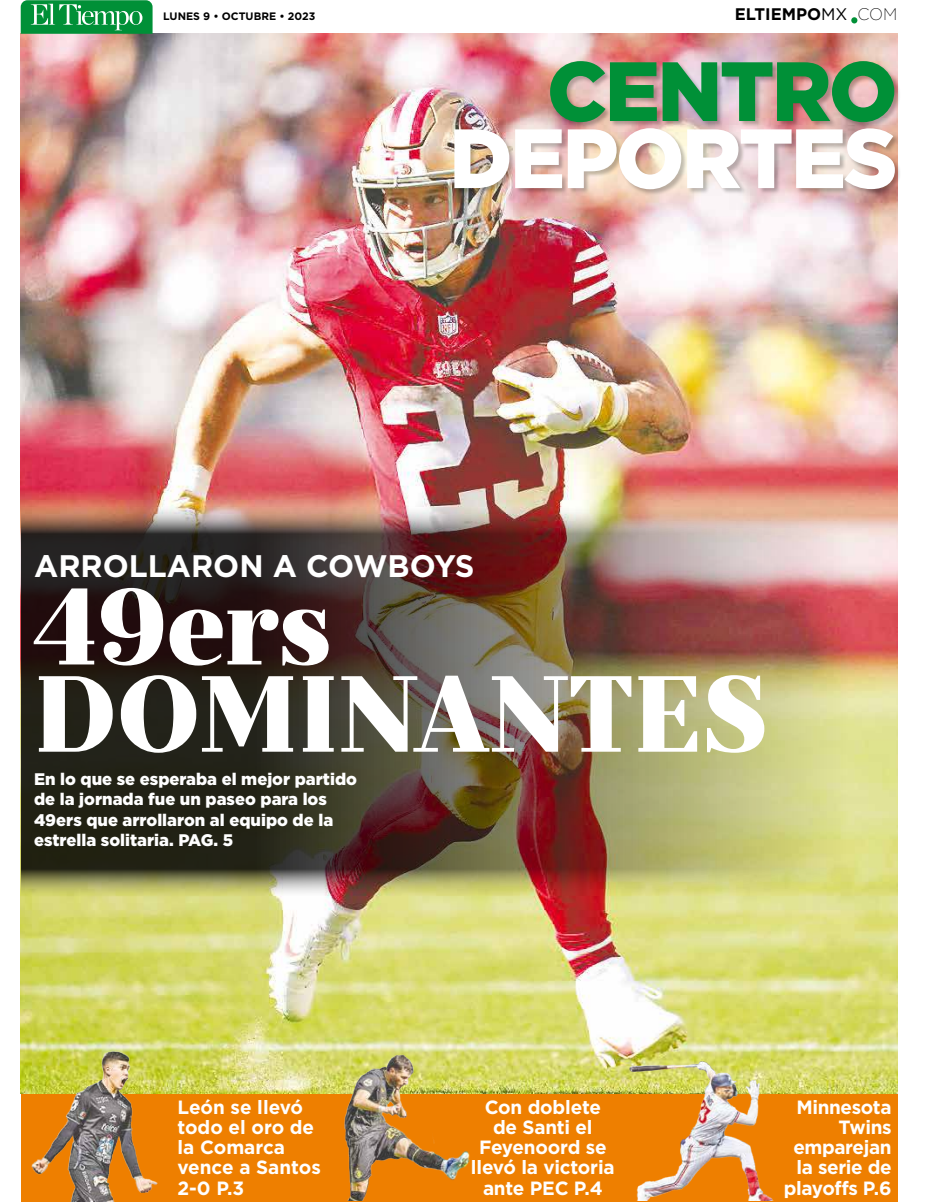
<style>
.page{position:relative;width:931px;height:1204px;background:#fff}
.page>*{position:absolute;margin:0;border:0;box-sizing:border-box;transform-origin:0 0}
.t1{font:900 107.75px/87.2px "Prumo Deck";letter-spacing:.01em;color:#fff}
.t2{font:900 83.88px "Gotham";letter-spacing:-.03em;color:#fff}
.t3{font:900 83.88px "Gotham";letter-spacing:-.03em;color:#009037}
.t4{font:700 31.12px "Gotham";color:#fff}
.t5{font:700 19.12px/20.1px "Gotham";letter-spacing:-.01em;color:#fff;text-align:center}
.t6{font:900 16.75px/20.1px "Gotham";color:#fff}
.t7{font:700 16.75px "Gotham";color:#000}
.t8{font:700 10.75px "Gotham";color:#000}
.s1{font-weight:400}
.s2{font-weight:200}
</style>
<div class="page">
<img style="left:21px;top:34px;width:876px;height:1060px">
<img style="left:21px;top:503px;width:824px;height:396px">
<div style="left:21px;top:1094px;width:876px;height:107px;background:#ee7f00"></div>
<div style="left:454px;top:61px;width:447px;height:135px;background:#000;opacity:.25"></div>
<img style="left:21px;top:1050px;width:185px;height:151px">
<img style="left:295px;top:1006px;width:230px;height:195px">
<img style="left:602px;top:1052px;width:198px;height:149px">
<svg style="left:851px;top:17px;width:6px;height:6px"></svg>
<svg style="left:21px;top:0;width:131px;height:34px;background:#27a055"></svg>
<p class="t8" style="left:163px;top:9px;width:153px">LUNES 9 • OCTUBRE • 2023</p>
<p class="t7" style="left:734px;top:3px;width:164px">ELTIEMPO<span class="s1">MX</span> <span class="s2">COM</span></p>
<h2 class="t3" style="left:547px;top:33px;width:352px">CENTRO</h2>
<h2 class="t2" style="left:449px;top:101px;width:450px">DEPORTES</h2>
<h3 class="t4" style="left:34px;top:545px;width:442px">ARROLLARON A COWBOYS</h3>
<h1 class="t1" style="left:34px;top:588px;width:735px">49ers<br>DOMINANTES</h1>
<p class="t6" style="left:34px;top:769px;width:324px">En lo que se esperaba el mejor partido de la jornada fue un paseo para los 49ers que arrollaron al equipo de la estrella solitaria. PAG. 5</p>
<p class="t5" style="left:177px;top:1097px;width:145px;text-align:left">León se llevó todo el oro de la Comarca vence a Santos<br>2-0 P.3</p>
<p class="t5" style="left:783px;top:1097px;width:109px;text-align:right">Minnesota<br>Twins emparejan la serie de playoffs P.6</p>
<p class="t5" style="left:471px;top:1097px;width:145px">Con doblete de Santi el<br>Feyenoord se llevó la victoria ante PEC P.4</p>
</div>
